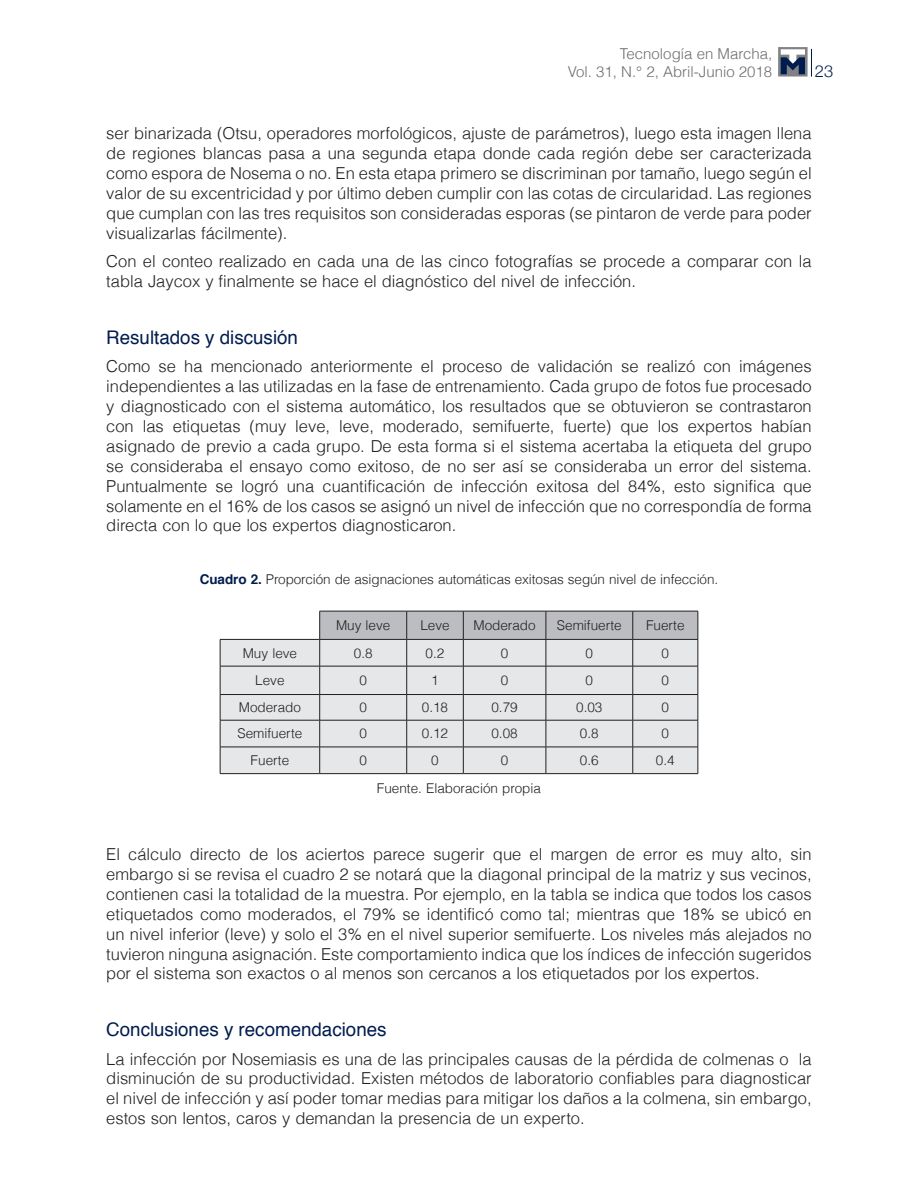
<style>
.page{position:relative;width:918px;height:1188px;background:#fff}
.page>*{position:absolute;margin:0;border:0;box-sizing:border-box;transform-origin:0 0}
._7subtitulo{font:18.75px "Helvetica";color:#001c4e}
._6texto{font:300 16.5px/20px "Helvetica";color:#231f20;text-align:justify}
.t1{font:300 16.5px "Helvetica Neue";color:#001c4e}
.t2{font:300 15px/18px "Helvetica";color:#6c6d70;text-align:right}
.textocuadros{font:300 13.5px "Helvetica";color:#231f20}
._9tituloscuadros1{font:300 13.5px "Helvetica";letter-spacing:-.005em;color:#231f20}
.s1{font-weight:700;color:#001c4e}
</style>
<div class="page">
<svg style="left:811px;top:49px;width:1px;height:28px"></svg>
<svg style="left:778px;top:47px;width:30px;height:30px"></svg>
<svg style="left:781px;top:49px;width:24px;height:25px"></svg>
<div style="left:221px;top:640px;width:98px;height:133px;background:#e6e7e9"></div>
<hr style="left:220px;top:639px;width:100px;height:1px;background:#231f20">
<hr style="left:220px;top:666px;width:100px;height:1px;background:#231f20">
<hr style="left:220px;top:694px;width:100px;height:1px;background:#231f20">
<hr style="left:220px;top:720px;width:100px;height:1px;background:#231f20">
<hr style="left:220px;top:747px;width:100px;height:1px;background:#231f20">
<svg style="left:220px;top:640px;width:1px;height:133px"></svg>
<svg style="left:319px;top:611px;width:380px;height:162px;background:#d6d7d9"></svg>
<hr style="left:220px;top:773px;width:100px;height:1px;background:#231f20">
<hr style="left:320px;top:773px;width:87px;height:1px;background:#231f20">
<hr style="left:407px;top:773px;width:56px;height:1px;background:#231f20">
<hr style="left:463px;top:773px;width:83px;height:1px;background:#231f20">
<hr style="left:546px;top:773px;width:87px;height:1px;background:#231f20">
<hr style="left:633px;top:773px;width:65px;height:1px;background:#231f20">
<p class="t2" style="left:568px;top:44px;width:206px">Tecnología en Marcha,<br>Vol. 31, N.° 2, Abril-Junio 2018</p>
<p class="t1" style="left:815px;top:57px;width:20px">23</p>
<p class="_6texto" style="left:106px;top:123px;width:707px">ser binarizada (Otsu, operadores morfológicos, ajuste de parámetros), luego esta imagen llena de regiones blancas pasa a una segunda etapa donde cada región debe ser caracterizada como espora de Nosema o no. En esta etapa primero se discriminan por tamaño, luego según el valor de su excentricidad y por último deben cumplir con las cotas de circularidad. Las regiones que cumplan con las tres requisitos son consideradas esporas (se pintaron de verde para poder visualizarlas fácilmente).</p>
<p class="_6texto" style="left:106px;top:251px;width:707px">Con el conteo realizado en cada una de las cinco fotografías se procede a comparar con la tabla Jaycox y finalmente se hace el diagnóstico del nivel de infección.</p>
<p class="_7subtitulo" style="left:106px;top:323px;width:193px">Resultados y discusión</p>
<p class="_6texto" style="left:106px;top:356px;width:707px">Como se ha mencionado anteriormente el proceso de validación se realizó con imágenes independientes a las utilizadas en la fase de entrenamiento. Cada grupo de fotos fue procesado y diagnosticado con el sistema automático, los resultados que se obtuvieron se contrastaron con las etiquetas (muy leve, leve, moderado, semifuerte, fuerte) que los expertos habían asignado de previo a cada grupo. De esta forma si el sistema acertaba la etiqueta del grupo se consideraba el ensayo como exitoso, de no ser así se consideraba un error del sistema.<br>Puntualmente se logró una cuantificación de infección exitosa del 84%, esto significa que solamente en el 16% de los casos se asignó un nivel de infección que no correspondía de forma directa con lo que los expertos diagnosticaron.</p>
<p class="_9tituloscuadros1" style="left:200px;top:568px;width:520px"><span class="s1">Cuadro 2.</span> Proporción de asignaciones automáticas exitosas según nivel de infección.</p>
<p class="textocuadros" style="left:336px;top:614px;width:56px">Muy leve</p>
<p class="textocuadros" style="left:420px;top:614px;width:31px">Leve</p>
<p class="textocuadros" style="left:473px;top:614px;width:64px">Moderado</p>
<p class="textocuadros" style="left:557px;top:614px;width:66px">Semifuerte</p>
<p class="textocuadros" style="left:646px;top:614px;width:40px">Fuerte</p>
<p class="textocuadros" style="left:243px;top:642px;width:56px">Muy leve</p>
<p class="textocuadros" style="left:354px;top:642px;width:20px">0.8</p>
<p class="textocuadros" style="left:426px;top:642px;width:20px">0.2</p>
<p class="textocuadros" style="left:501px;top:642px;width:9px">0</p>
<p class="textocuadros" style="left:586px;top:642px;width:9px">0</p>
<p class="textocuadros" style="left:662px;top:642px;width:9px">0</p>
<p class="textocuadros" style="left:255px;top:670px;width:31px">Leve</p>
<p class="textocuadros" style="left:359px;top:670px;width:9px">0</p>
<p class="textocuadros" style="left:431px;top:670px;width:9px">1</p>
<p class="textocuadros" style="left:501px;top:670px;width:9px">0</p>
<p class="textocuadros" style="left:586px;top:670px;width:9px">0</p>
<p class="textocuadros" style="left:662px;top:670px;width:9px">0</p>
<p class="textocuadros" style="left:239px;top:697px;width:64px">Moderado</p>
<p class="textocuadros" style="left:359px;top:697px;width:9px">0</p>
<p class="textocuadros" style="left:422px;top:697px;width:28px">0.18</p>
<p class="textocuadros" style="left:491px;top:697px;width:28px">0.79</p>
<p class="textocuadros" style="left:576px;top:697px;width:28px">0.03</p>
<p class="textocuadros" style="left:662px;top:697px;width:9px">0</p>
<p class="textocuadros" style="left:238px;top:723px;width:66px">Semifuerte</p>
<p class="textocuadros" style="left:359px;top:723px;width:9px">0</p>
<p class="textocuadros" style="left:422px;top:723px;width:28px">0.12</p>
<p class="textocuadros" style="left:491px;top:723px;width:28px">0.08</p>
<p class="textocuadros" style="left:580px;top:723px;width:20px">0.8</p>
<p class="textocuadros" style="left:662px;top:723px;width:9px">0</p>
<p class="textocuadros" style="left:251px;top:749px;width:40px">Fuerte</p>
<p class="textocuadros" style="left:359px;top:749px;width:9px">0</p>
<p class="textocuadros" style="left:431px;top:749px;width:9px">0</p>
<p class="textocuadros" style="left:501px;top:749px;width:9px">0</p>
<p class="textocuadros" style="left:580px;top:749px;width:20px">0.6</p>
<p class="textocuadros" style="left:656px;top:749px;width:20px">0.4</p>
<p class="textocuadros" style="left:377px;top:778px;width:166px">Fuente. Elaboración propia</p>
<p class="_6texto" style="left:106px;top:843px;width:707px">El cálculo directo de los aciertos parece sugerir que el margen de error es muy alto, sin embargo si se revisa el cuadro 2 se notará que la diagonal principal de la matriz y sus vecinos, contienen casi la totalidad de la muestra. Por ejemplo, en la tabla se indica que todos los casos etiquetados como moderados, el 79% se identificó como tal; mientras que 18% se ubicó en un nivel inferior (leve) y solo el 3% en el nivel superior semifuerte. Los niveles más alejados no tuvieron ninguna asignación. Este comportamiento indica que los índices de infección sugeridos por el sistema son exactos o al menos son cercanos a los etiquetados por los expertos.</p>
<p class="_7subtitulo" style="left:106px;top:1015px;width:282px">Conclusiones y recomendaciones</p>
<p class="_6texto" style="left:106px;top:1048px;width:707px">La infección por Nosemiasis es una de las principales causas de la pérdida de colmenas o la disminución de su productividad. Existen métodos de laboratorio confiables para diagnosticar el nivel de infección y así poder tomar medias para mitigar los daños a la colmena, sin embargo, estos son lentos, caros y demandan la presencia de un experto.</p>
</div>
